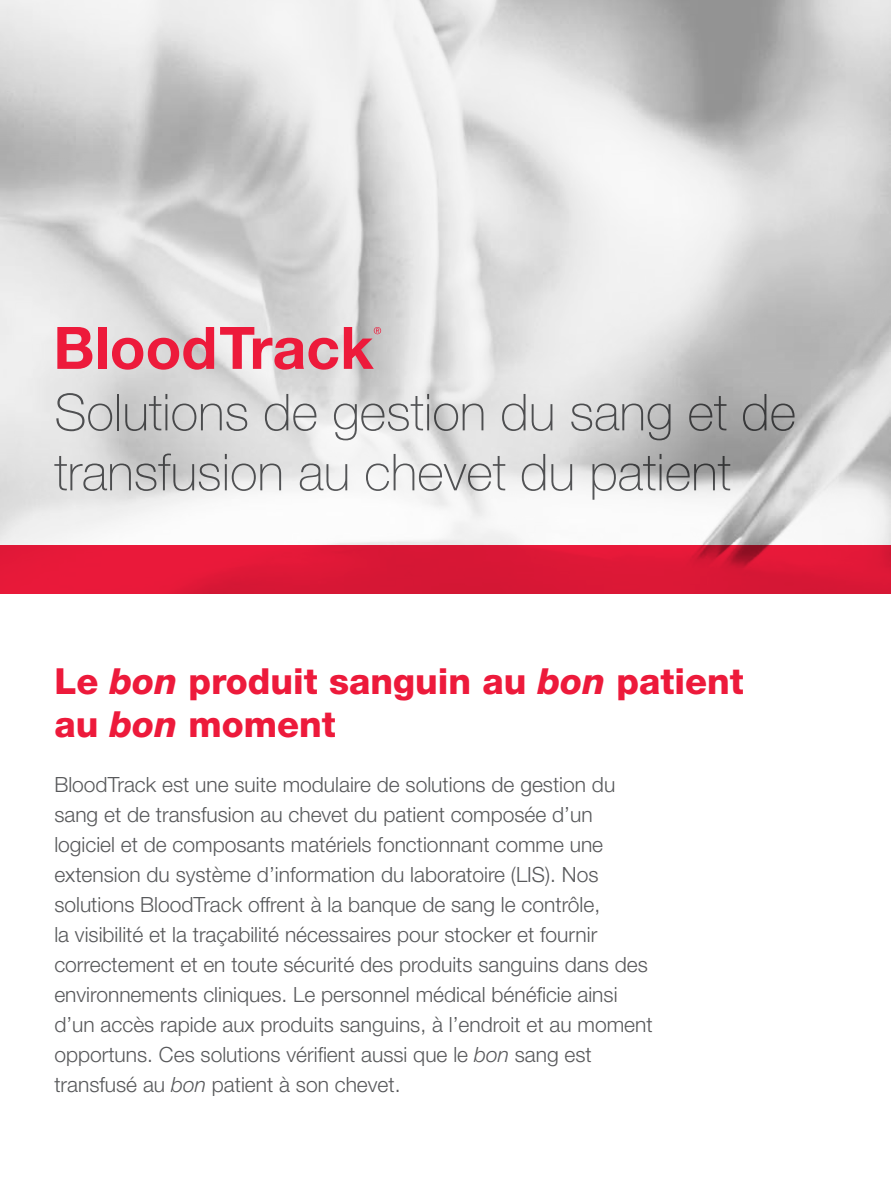
<style>
.page{position:relative;width:891px;height:1188px;background:#fff}
.page>*{position:absolute;margin:0;border:0;box-sizing:border-box;transform-origin:0 0}
.t1{font:100 51px/60px "Helvetica Neue LT Std";color:#58595b}
.t2{font:800 36px/43.5px "Helvetica Neue LT Std";color:#ed1a3b}
.t3{font:300 21px/30px "Helvetica Neue LT Std";color:#58595b}
.s1{font-style:italic}
</style>
<div class="page">
<svg style="left:0;top:0;width:891px;height:545px"></svg>
<svg style="left:57px;top:327px;width:35px;height:42px"></svg>
<div style="left:98px;top:327px;width:8px;height:42px;background:#ed1a3b"></div>
<svg style="left:112px;top:327px;width:102px;height:43px"></svg>
<svg style="left:220px;top:327px;width:118px;height:43px"></svg>
<svg style="left:344px;top:327px;width:37px;height:42px"></svg>
<svg style="left:0;top:545px;width:891px;height:49px;fill:#dd1837"></svg>
<h1 class="t1" style="left:54px;top:382px;width:743px">Solutions de gestion du sang et de transfusion au chevet du patient</h1>
<h2 class="t2" style="left:54px;top:659px;width:691px">Le <span class="s1">bon</span> produit sanguin au <span class="s1">bon</span> patient au <span class="s1">bon</span> moment</h2>
<p class="t3" style="left:54px;top:769px;width:600px">BloodTrack est une suite modulaire de solutions de gestion du sang et de transfusion au chevet du patient composée d’un logiciel et de composants matériels fonctionnant comme une extension du système d’information du laboratoire (LIS). Nos solutions BloodTrack offrent à la banque de sang le contrôle,<br>la visibilité et la traçabilité nécessaires pour stocker et fournir correctement et en toute sécurité des produits sanguins dans des environnements cliniques. Le personnel médical bénéficie ainsi d’un accès rapide aux produits sanguins, à l’endroit et au moment opportuns. Ces solutions vérifient aussi que le <span class="s1">bon</span> sang est transfusé au <span class="s1">bon</span> patient à son chevet.</p>
</div>
